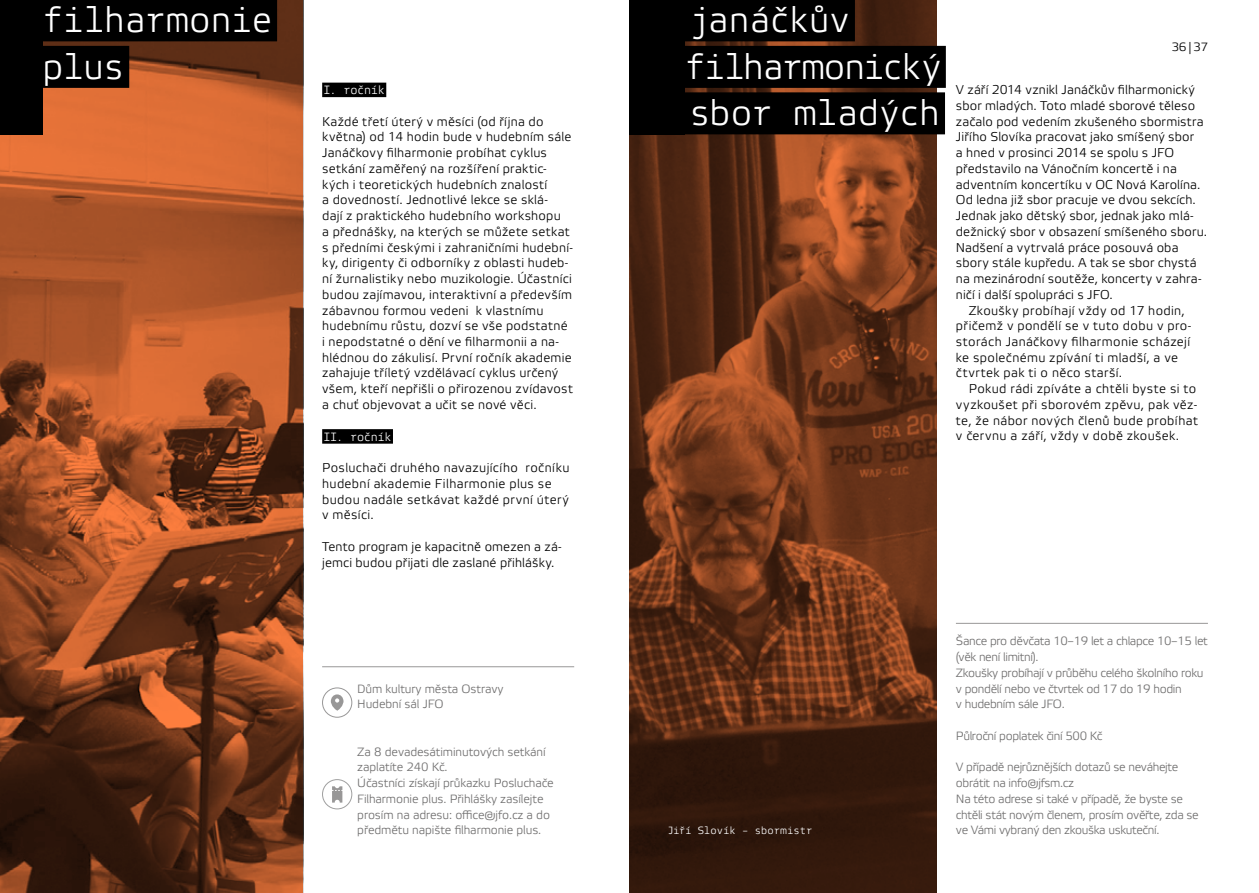
<style>
.page{position:relative;width:1259px;height:893px;background:#fff}
.page>*{position:absolute;margin:0;border:0;box-sizing:border-box;transform-origin:0 0}
.t1{font:36px/46.5px "Etelka Monospace";letter-spacing:-.035em;color:#fff}
.t2{font:300 12.75px/15.8px "Etelka";letter-spacing:.02em;color:#000}
.t3{font:300 12px/15.8px "Etelka";letter-spacing:-.03em;color:#706f6f}
.t4{font:300 12px/15.8px "Etelka";letter-spacing:-.01em;color:#706f6f}
.t5{font:12px "Etelka Monospace";letter-spacing:-.025em;color:#fff}
.t6{font:12px "Etelka Monospace";color:#000}
.t7{font:10.5px "Etelka Monospace";color:#fff}
</style>
<div class="page">
<svg style="left:629px;top:0;width:307px;height:893px;background:#602f17"></svg>
<div style="left:629px;top:0;width:56px;height:134px;background:#000"></div>
<div style="left:684px;top:0;width:171px;height:41px;background:#000"></div>
<div style="left:684px;top:46px;width:262px;height:42px;background:#000"></div>
<div style="left:684px;top:92px;width:261px;height:42px;background:#000"></div>
<hr style="left:956px;top:623px;width:252px;height:1px;background:#989797">
<svg style="left:0;top:0;width:303px;height:893px;background:#8f4622"></svg>
<div style="left:0;top:0;width:43px;height:134px;background:#000"></div>
<div style="left:42px;top:0;width:235px;height:41px;background:#000"></div>
<div style="left:42px;top:46px;width:87px;height:42px;background:#000"></div>
<div style="left:322px;top:83px;width:64px;height:14px;background:#000"></div>
<div style="left:322px;top:429px;width:71px;height:15px;background:#000"></div>
<hr style="left:322px;top:666px;width:252px;height:1px;background:#989797">
<div style="left:322px;top:687px;width:30px;height:31px;border:1px solid #989797;border-radius:50%"></div>
<svg style="left:331px;top:694px;width:12px;height:17px"></svg>
<div style="left:322px;top:779px;width:30px;height:30px;border:1px solid #9f9f9f;border-radius:50%"></div>
<svg style="left:332px;top:786px;width:11px;height:17px"></svg>
<h1 class="t1" style="left:42px;top:-2px;width:232px">filharmonie plus</h1>
<p class="t5" style="left:323px;top:84px;width:63px">I. ročník</p>
<p class="t2" style="left:322px;top:114px;width:252px">Každé třetí úterý v měsíci (od října do května) od 14 hodin bude v hudebním sále Janáčkovy filharmonie probíhat cyklus setkání zaměřený na rozšíření praktic&shy;kých i teoretických hudebních znalostí<br>a dovedností. Jednotlivé lekce se sklá-<br>dají z praktického hudebního workshopu<br>a přednášky, na kterých se můžete setkat s předními českými i zahraničními hudební&shy;ky, dirigenty či odborníky z oblasti hudeb&shy;ní žurnalistiky nebo muzikologie. Účastníci budou zajímavou, interaktivní a především zábavnou formou vedeni k vlastnímu hudebnímu růstu, dozví se vše podstatné i nepodstatné o dění ve filharmonii a na&shy;hlédnou do zákulisí. První ročník akademie zahajuje tříletý vzdělávací cyklus určený všem, kteří nepřišli o přirozenou zvídavost a chuť objevovat a učit se nové věci.</p>
<p class="t5" style="left:323px;top:430px;width:70px">II. ročník</p>
<p class="t2" style="left:322px;top:460px;width:249px">Posluchači druhého navazujícího ročníku hudební akademie Filharmonie plus se budou nadále setkávat každé první úterý v měsíci.</p>
<p class="t2" style="left:322px;top:539px;width:241px">Tento program je kapacitně omezen a zá&shy;jemci budou přijati dle zaslané přihlášky.</p>
<p class="t4" style="left:357px;top:681px;width:148px">Dům kultury města Ostravy<br>Hudební sál JFO</p>
<p class="t4" style="left:357px;top:744px;width:198px">Za 8 devadesátiminutových setkání zaplatíte 240 Kč.<br>Účastníci získají průkazku Posluchače Filharmonie plus. Přihlášky zasílejte prosím na adresu: office@jfo.cz a do předmětu napište filharmonie plus.</p>
<h1 class="t1" style="left:684px;top:-2px;width:259px">janáčkův filharmonický sbor mladých</h1>
<p class="t6" style="left:1172px;top:41px;width:37px">36|37</p>
<p class="t2" style="left:956px;top:82px;width:241px">V září 2014 vznikl Janáčkův filharmonický</p>
<p class="t2" style="left:956px;top:98px;width:241px">sbor mladých. Toto mladé sborové těleso</p>
<p class="t2" style="left:956px;top:114px;width:249px">začalo pod vedením zkušeného sbormistra</p>
<p class="t2" style="left:956px;top:129px;width:240px">Jiřího Slovíka pracovat jako smíšený sbor</p>
<p class="t2" style="left:956px;top:145px;width:220px">a hned v prosinci 2014 se spolu s JFO</p>
<p class="t2" style="left:956px;top:161px;width:222px">představilo na Vánočním koncertě i na</p>
<p class="t2" style="left:956px;top:177px;width:246px">adventním koncertíku v OC Nová Karolína.</p>
<p class="t2" style="left:956px;top:192px;width:241px">Od ledna již sbor pracuje ve dvou sekcích.</p>
<p class="t2" style="left:956px;top:208px;width:239px">Jednak jako dětský sbor, jednak jako mlá-</p>
<p class="t2" style="left:956px;top:224px;width:253px">dežnický sbor v obsazení smíšeného sboru.</p>
<p class="t2" style="left:956px;top:239px;width:224px">Nadšení a vytrvalá práce posouvá oba</p>
<p class="t2" style="left:956px;top:255px;width:242px">sbory stále kupředu. A tak se sbor chystá</p>
<p class="t2" style="left:956px;top:271px;width:247px">na mezinárodní soutěže, koncerty v zahra-</p>
<p class="t2" style="left:956px;top:287px;width:158px">ničí i další spolupráci s JFO.</p>
<p class="t2" style="left:968px;top:302px;width:218px">Zkoušky probíhají vždy od 17 hodin,</p>
<p class="t2" style="left:956px;top:318px;width:237px">přičemž v pondělí se v tuto dobu v pro-</p>
<p class="t2" style="left:956px;top:334px;width:236px">storách Janáčkovy filharmonie scházejí</p>
<p class="t2" style="left:956px;top:350px;width:224px">ke společnému zpívání ti mladší, a ve</p>
<p class="t2" style="left:956px;top:365px;width:168px">čtvrtek pak ti o něco starší.</p>
<p class="t2" style="left:968px;top:381px;width:229px">Pokud rádi zpíváte a chtěli byste si to</p>
<p class="t2" style="left:956px;top:397px;width:243px">vyzkoušet při sborovém zpěvu, pak věz-</p>
<p class="t2" style="left:956px;top:413px;width:244px">te, že nábor nových členů bude probíhat</p>
<p class="t2" style="left:956px;top:428px;width:225px">v červnu a září, vždy v době zkoušek.</p>
<p class="t7" style="left:667px;top:825px;width:146px">Jiří Slovík – sbormistr</p>
<p class="t3" style="left:956px;top:634px;width:253px">Šance pro děvčata 10–19 let a chlapce 10–15 let (věk není limitní).<br>Zkoušky probíhají v průběhu celého školního roku v pondělí nebo ve čtvrtek od 17 do 19 hodin<br>v hudebním sále JFO.</p>
<p class="t3" style="left:956px;top:728px;width:148px">Půlroční poplatek činí 500 Kč</p>
<p class="t3" style="left:956px;top:760px;width:244px">V případě nejrůznějších dotazů se neváhejte obrátit na info@jfsm.cz<br>Na této adrese si také v případě, že byste se chtěli stát novým členem, prosím ověřte, zda se ve Vámi vybraný den zkouška uskuteční.</p>
</div>
